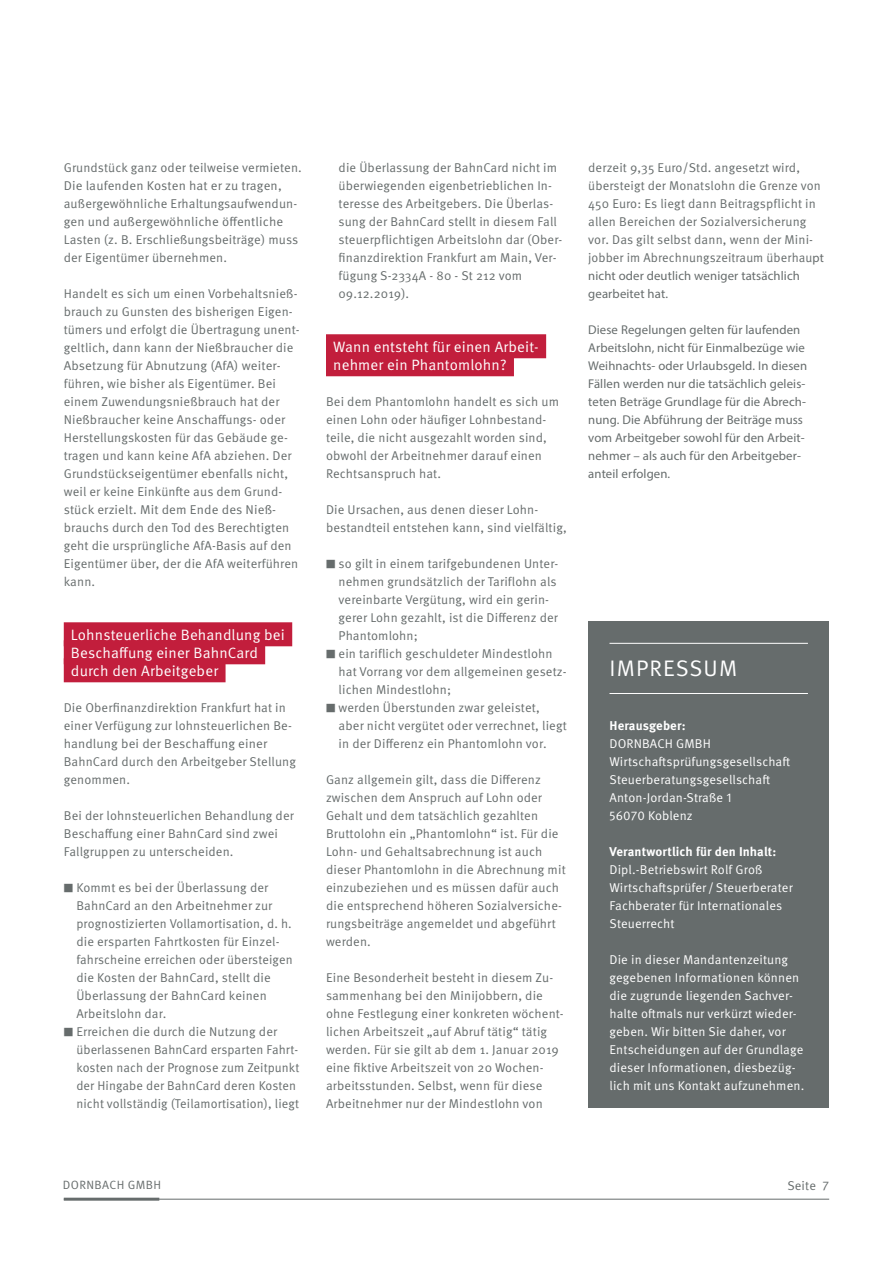
<style>
.page{position:relative;width:893px;height:1263px;background:#fff}
.page>*{position:absolute;margin:0;border:0;box-sizing:border-box;transform-origin:0 0}
.t1{font:22.5px "Meta Pro";letter-spacing:.05em;color:#fff}
.t2{font:15px/18px "Meta Pro";letter-spacing:.01em;color:#fff}
.t3{font:12.75px/18px "Meta Pro";letter-spacing:.01em;color:#666c6c}
.t4{font:12.75px/18px "Meta Pro";letter-spacing:.01em;color:#fff}
.t5{font:12.75px/18px "Myriad Pro";letter-spacing:.01em;color:#666c6c}
.t6{font:700 12.75px "Meta Pro";letter-spacing:.01em;color:#fff}
.t7{font:12px "Meta Pro";letter-spacing:.03em;color:#666c6c}
.s1{font-size:11.25px}
.s2{font-family:"Myriad Pro"}
</style>
<div class="page">
<hr style="left:64px;top:1199px;width:765px;height:1px;background:#666c6c">
<hr style="left:64px;top:1198px;width:95px;height:3px;background:#666c6c">
<div style="left:588px;top:622px;width:241px;height:486px;background:#666c6c"></div>
<div style="left:64px;top:622px;width:228px;height:24px;background:#c21e3c"></div>
<div style="left:64px;top:640px;width:201px;height:24px;background:#c21e3c"></div>
<div style="left:64px;top:658px;width:162px;height:24px;background:#c21e3c"></div>
<div style="left:326px;top:334px;width:220px;height:24px;background:#c21e3c"></div>
<div style="left:326px;top:352px;width:188px;height:24px;background:#c21e3c"></div>
<hr style="left:609px;top:643px;width:199px;height:1px;background:#fff">
<hr style="left:609px;top:693px;width:199px;height:1px;background:#fff">
<p class="t3" style="left:64px;top:158px;width:240px">Grundstück ganz oder teilweise vermieten.<br>Die laufenden Kosten hat er zu tragen, außergewöhnliche Erhaltungsaufwendun&shy;gen und außergewöhnliche öffentliche Lasten (z. B. Erschließungsbeiträge) muss der Eigentümer übernehmen.</p>
<p class="t3" style="left:64px;top:284px;width:237px">Handelt es sich um einen Vorbehaltsnieß&shy;brauch zu Gunsten des bisherigen Eigen&shy;tümers und erfolgt die Übertragung unent&shy;geltlich, dann kann der Nießbraucher die Absetzung für Abnutzung (AfA) weiter&shy;führen, wie bisher als Eigentümer. Bei einem Zuwendungsnießbrauch hat der Nießbraucher keine Anschaffungs- oder Herstellungskosten für das Gebäude ge&shy;tragen und kann keine AfA abziehen. Der Grundstückseigentümer ebenfalls nicht, weil er keine Einkünfte aus dem Grund&shy;stück erzielt. Mit dem Ende des Nieß&shy;brauchs durch den Tod des Berechtigten geht die ursprüngliche AfA-Basis auf den Eigentümer über, der die AfA weiterführen kann.</p>
<p class="t2" style="left:71px;top:625px;width:215px">Lohnsteuerliche Behandlung bei<br>Beschaffung einer BahnCard durch den Arbeitgeber</p>
<p class="t3" style="left:64px;top:698px;width:234px">Die Oberfinanzdirektion Frankfurt hat in einer Verfügung zur lohnsteuerlichen Be&shy;handlung bei der Beschaffung einer BahnCard durch den Arbeitgeber Stellung genommen.</p>
<p class="t3" style="left:64px;top:806px;width:232px">Bei der lohnsteuerlichen Behandlung der<br>Beschaffung einer BahnCard sind zwei<br>Fallgruppen zu unterscheiden.</p>
<p class="t3" style="left:76px;top:878px;width:218px;text-indent:-13px"><span class="s1">■</span> Kommt es bei der Überlassung der BahnCard an den Arbeitnehmer zur prognostizierten Vollamortisation, d. h. die ersparten Fahrtkosten für Einzel&shy;fahrscheine erreichen oder übersteigen die Kosten der BahnCard, stellt die Überlassung der BahnCard keinen Arbeitslohn dar.</p>
<p class="t3" style="left:76px;top:1022px;width:225px;text-indent:-13px"><span class="s1">■</span> Erreichen die durch die Nutzung der überlassenen BahnCard ersparten Fahrt&shy;kosten nach der Prognose zum Zeitpunkt der Hingabe der BahnCard deren Kosten nicht vollständig (Teilamortisation), liegt</p>
<p class="t3" style="left:339px;top:158px;width:225px">die Überlassung der BahnCard nicht im überwiegenden eigenbetrieblichen In&shy;teresse des Arbeitgebers. Die Überlas&shy;sung der BahnCard stellt in diesem Fall steuerpflichtigen Arbeitslohn dar (Ober&shy;finanzdirektion Frankfurt am Main, Ver&shy;fügung S-2334A - 80 - St 212 vom 09.12.2019).</p>
<p class="t2" style="left:333px;top:337px;width:207px">Wann entsteht für einen Arbeit&shy;nehmer ein Phantomlohn?</p>
<p class="t3" style="left:326px;top:392px;width:235px">Bei dem Phantomlohn handelt es sich um einen Lohn oder häufiger Lohnbestand&shy;teile, die nicht ausgezahlt worden sind, obwohl der Arbeitnehmer darauf einen Rechtsanspruch hat.</p>
<p class="t3" style="left:326px;top:500px;width:242px">Die Ursachen, aus denen dieser Lohn&shy;bestandteil entstehen kann, sind vielfältig,</p>
<p class="t3" style="left:339px;top:554px;width:221px;text-indent:-13px"><span class="s1">■</span> so gilt in einem tarifgebundenen Unter&shy;nehmen grundsätzlich der Tariflohn als vereinbarte Vergütung, wird ein gerin&shy;gerer Lohn gezahlt, ist die Differenz der Phantomlohn;</p>
<p class="t3" style="left:339px;top:644px;width:229px;text-indent:-13px"><span class="s1">■</span> ein tariflich geschuldeter Mindestlohn hat Vorrang vor dem allgemeinen gesetz&shy;lichen Mindestlohn;</p>
<p class="t3" style="left:339px;top:698px;width:230px;text-indent:-13px"><span class="s1">■</span> werden Überstunden zwar geleistet, aber nicht vergütet oder verrechnet, liegt in der Differenz ein Phantomlohn vor.</p>
<p class="t3" style="left:326px;top:770px;width:241px">Ganz allgemein gilt, dass die Differenz zwischen dem Anspruch auf Lohn oder Gehalt und dem tatsächlich gezahlten Bruttolohn ein „Phantomlohn“ ist. Für die Lohn- und Gehaltsabrechnung ist auch dieser Phantomlohn in die Abrechnung mit einzubeziehen und es müssen dafür auch die entsprechend höheren Sozialversiche&shy;rungsbeiträge angemeldet und abgeführt werden.</p>
<p class="t3" style="left:326px;top:968px;width:239px">Eine Besonderheit besteht in diesem Zu&shy;sammenhang bei den Minijobbern, die ohne Festlegung einer konkreten wöchent&shy;lichen Arbeitszeit „auf Abruf tätig“ tätig werden. Für sie gilt ab dem 1. Januar 2019 eine fiktive Arbeitszeit von 20 Wochen&shy;arbeitsstunden. Selbst, wenn für diese Arbeitnehmer nur der Mindestlohn von</p>
<p class="t3" style="left:588px;top:158px;width:237px">derzeit 9,35 Euro/Std. angesetzt wird, übersteigt der Monatslohn die Grenze von 450 Euro: Es liegt dann Beitragspflicht in allen Bereichen der Sozialversicherung vor. Das gilt selbst dann, wenn der Mini&shy;jobber im Abrechnungszeitraum überhau<span class="s2">pt</span></p>
<p class="t5" style="left:588px;top:266px;width:213px">nicht oder deutlich weniger tatsächlich gearbeitet hat.</p>
<p class="t5" style="left:588px;top:320px;width:220px">Diese Regelungen gelten für laufenden Arbeitslohn, nicht für Einmalbezüge wie Weihnachts- oder Urlaubsgeld. In diesen Fällen werden nur die tatsächlich geleis&shy;teten Beträge Grundlage für die Abrech&shy;nung. Die Abführung der Beiträge muss vom Arbeitgeber sowohl für den Arbeit&shy;nehmer – als auch für den Arbeitgeber&shy;anteil erfolgen.</p>
<h1 class="t1" style="left:610px;top:651px;width:129px">IMPRESSUM</h1>
<p class="t6" style="left:609px;top:715px;width:78px">Herausgeber:</p>
<p class="t4" style="left:609px;top:734px;width:182px">DORNBACH GMBH<br>Wirtschaftsprüfungsgesellschaft<br>Steuerberatungsgesellschaft<br>Anton-Jordan-Straße 1<br>56070 Koblenz</p>
<p class="t6" style="left:609px;top:841px;width:168px">Verantwortlich für den Inhalt:</p>
<p class="t4" style="left:609px;top:860px;width:185px">Dipl.-Betriebswirt Rolf Groß<br>Wirtschaftsprüfer / Steuerberater<br>Fachberater für Internationales<br>Steuerrecht</p>
<p class="t4" style="left:609px;top:950px;width:196px">Die in dieser Mandantenzeitung gegebenen Informationen können die zugrunde liegenden Sachver&shy;halte oftmals nur verkürzt wieder&shy;geben. Wir bitten Sie daher, vor Entscheidungen auf der Grundlage dieser Informationen, diesbezüg&shy;lich mit uns Kontakt aufzunehmen.</p>
<p class="t7" style="left:63px;top:1176px;width:100px">DORNBACH GMBH</p>
<p class="t3" style="left:787px;top:1175px;width:43px">Seite 7</p>
</div>
